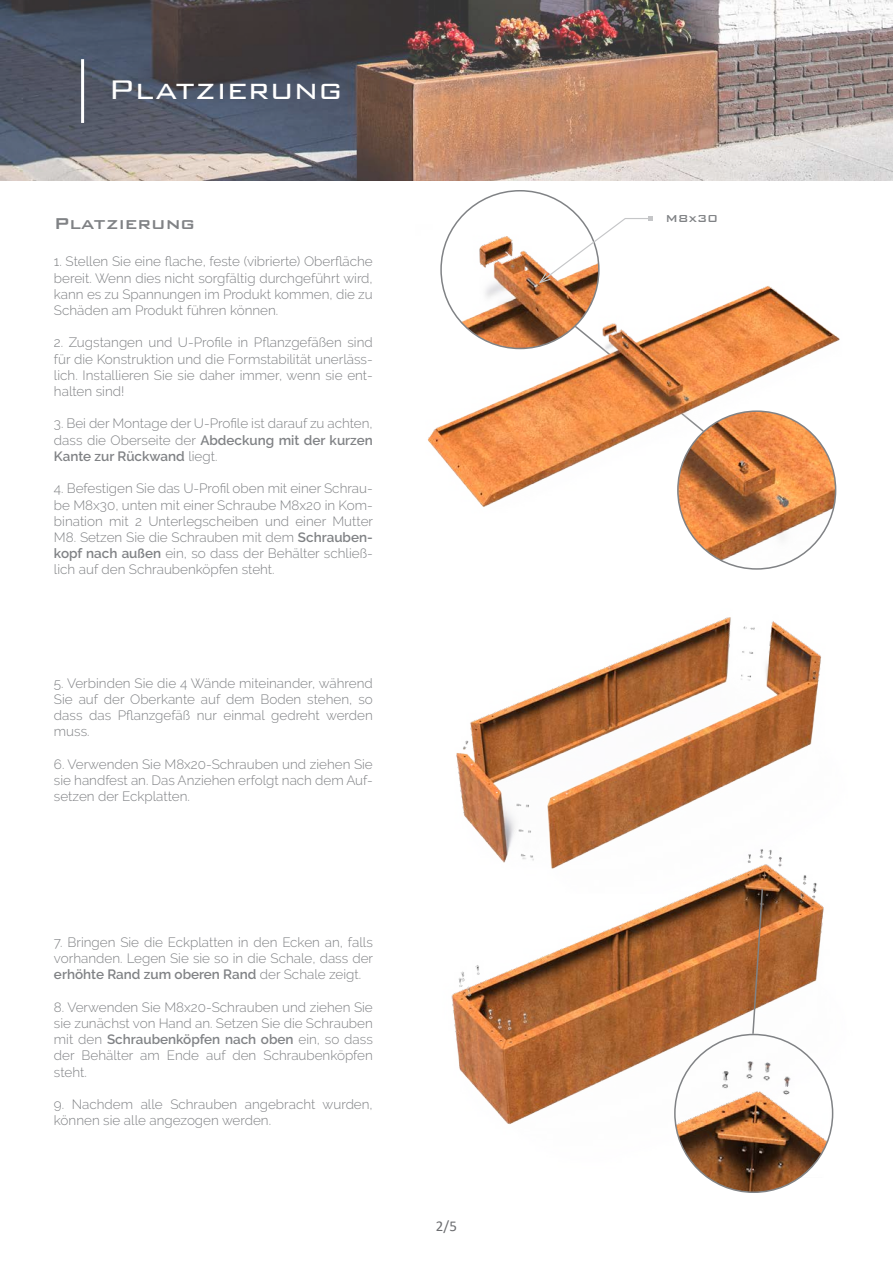
<style>
.page{position:relative;width:893px;height:1263px;background:#fff}
.page>*{position:absolute;margin:0;border:0;box-sizing:border-box;transform-origin:0 0}
.t1{font:300 36px "Bank Gothic BT";color:#fff}
.t2{font:500 21px "Bank Gothic BT";color:#808285}
.t3{font:15px "Calibri";color:#6c6d70}
.t4{font:300 13.5px/16.2px "Raleway";color:#808285;text-align:justify}
.t5{font:500 13.5px "Bank Gothic BT";color:#808285}
.s1{font-weight:600}
</style>
<div class="page">
<img style="left:0;top:0;width:893px;height:180px">
<img style="left:428px;top:225px;width:412px;height:305px">
<img style="left:456px;top:617px;width:365px;height:194px">
<img style="left:451px;top:811px;width:383px;height:366px">
<img style="left:441px;top:191px;width:158px;height:157px;border-radius:79px">
<img style="left:678px;top:411px;width:158px;height:158px;border-radius:79px">
<img style="left:675px;top:1034px;width:158px;height:158px;border-radius:79px">
<svg style="left:751px;top:887px;width:13px;height:148px"></svg>
<svg style="left:530px;top:216px;width:175px;height:217px"></svg>
<hr style="left:81px;top:59px;width:3px;height:64px;background:#fff">
<h1 class="t1" style="left:108px;top:70px;width:236px">Platzierung</h1>
<p class="t2" style="left:54px;top:212px;width:143px">Platzierung</p>
<p class="t4" style="left:54px;top:254px;width:320px">1. Stellen Sie eine flache, feste (vibrierte) Oberfläche bereit. Wenn dies nicht sorgfältig durchgeführt wird, kann es zu Spannungen im Produkt kommen, die zu Schäden am Produkt führen können.</p>
<p class="t4" style="left:54px;top:335px;width:320px">2. Zugstangen und U-Profile in Pflanzgefäßen sind für die Konstruktion und die Formstabilität unerläss&shy;lich. Installieren Sie sie daher immer, wenn sie ent&shy;halten sind!</p>
<p class="t4" style="left:54px;top:416px;width:320px">3. Bei der Montage der U-Profile ist darauf zu achten, dass die Oberseite der <span class="s1">Abdeckung mit der kurzen Kante zur Rückwand</span> liegt.</p>
<p class="t4" style="left:54px;top:480px;width:321px">4. Befestigen Sie das U-Profil oben mit einer Schrau&shy;be M8x30, unten mit einer Schraube M8x20 in Kom&shy;bination mit 2 Unterlegscheiben und einer Mutter M8. Setzen Sie die Schrauben mit dem <span class="s1">Schrauben&shy;kopf nach außen</span> ein, so dass der Behälter schließ&shy;lich auf den Schraubenköpfen steht.</p>
<p class="t4" style="left:54px;top:675px;width:320px">5. Verbinden Sie die 4 Wände miteinander, während Sie auf der Oberkante auf dem Boden stehen, so dass das Pflanzgefäß nur einmal gedreht werden muss.</p>
<p class="t4" style="left:54px;top:756px;width:320px">6. Verwenden Sie M8x20-Schrauben und ziehen Sie sie handfest an. Das Anziehen erfolgt nach dem Auf&shy;setzen der Eckplatten.</p>
<p class="t4" style="left:54px;top:934px;width:321px">7. Bringen Sie die Eckplatten in den Ecken an, falls vorhanden. Legen Sie sie so in die Schale, dass der <span class="s1">erhöhte Rand zum oberen Rand</span> der Schale zeigt.</p>
<p class="t4" style="left:54px;top:999px;width:320px">8. Verwenden Sie M8x20-Schrauben und ziehen Sie sie zunächst von Hand an. Setzen Sie die Schrauben mit den <span class="s1">Schraubenköpfen nach oben</span> ein, so dass der Behälter am Ende auf den Schraubenköpfen steht.</p>
<p class="t4" style="left:54px;top:1096px;width:320px">9. Nachdem alle Schrauben angebracht wurden, können sie alle angezogen werden.</p>
<p class="t3" style="left:436px;top:1216px;width:22px">2/5</p>
<p class="t5" style="left:665px;top:211px;width:54px">M8x30</p>
</div>
